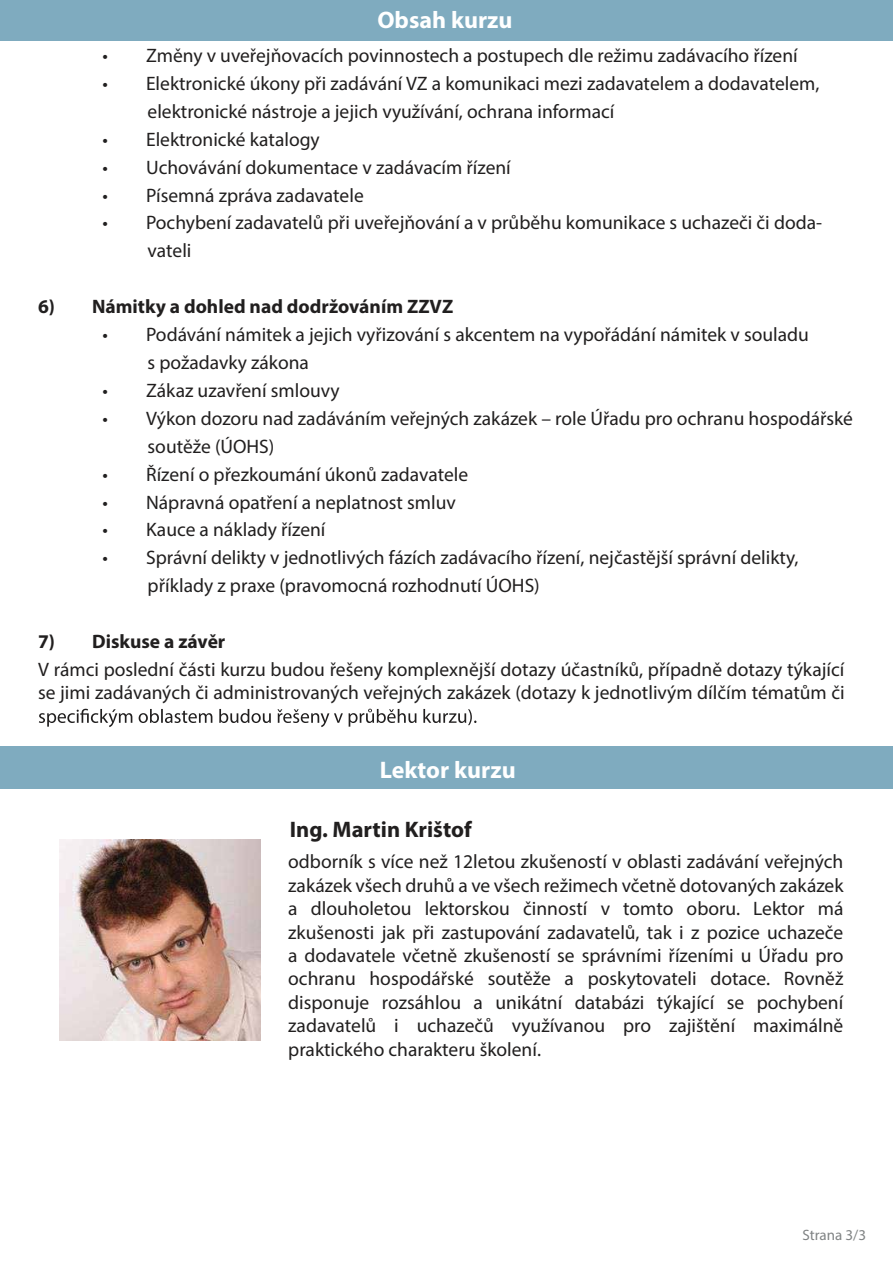
<style>
.page{position:relative;width:893px;height:1263px;background:#fff}
.page>*{position:absolute;margin:0;border:0;box-sizing:border-box;transform-origin:0 0}
.t1{font:700 24px "Myriad Pro";color:#fff}
.t2{font:700 22.5px "Myriad Pro";color:#211f1f}
.t3{font:19.5px/23.4px "Myriad Pro";color:#211f1f}
.t4{font:700 19.5px "Myriad Pro";color:#211f1f}
.t5{font:15px "Myriad Pro";color:#808384}
</style>
<div class="page">
<div style="left:0;top:0;width:892px;height:40px;background:#7fabbf"></div>
<div style="left:0;top:747px;width:893px;height:42px;background:#7fabbf"></div>
<svg style="left:39px;top:709px;width:437px;height:18px"></svg>
<img style="left:60px;top:840px;width:201px;height:201px">
<p class="t1" style="left:377px;top:4px;width:137px">Obsah kurzu</p>
<p class="t3" style="left:103px;top:43px;width:697px">• Změny v uveřejňovacích povinnostech a postupech dle režimu zadávacího řízení</p>
<p class="t3" style="left:148px;top:69px;width:673px;line-height:27.9px;text-indent:-45px">• Elektronické úkony při zadávání VZ a komunikaci mezi zadavatelem a dodavatelem, elektronické nástroje a jejich využívání, ochrana informací</p>
<p class="t3" style="left:103px;top:127px;width:219px">• Elektronické katalogy</p>
<p class="t3" style="left:103px;top:155px;width:410px">• Uchovávání dokumentace v zadávacím řízení</p>
<p class="t3" style="left:103px;top:183px;width:263px">• Písemná zpráva zadavatele</p>
<p class="t3" style="left:148px;top:209px;width:676px;line-height:27.9px;text-indent:-45px">• Pochybení zadavatelů při uveřejňování a v průběhu komunikace s uchazeči či doda&shy;vateli</p>
<p class="t4" style="left:38px;top:294px;width:417px">6) Námitky a dohled nad dodržováním ZZVZ</p>
<p class="t3" style="left:148px;top:320px;width:663px;line-height:27.9px;text-indent:-45px">• Podávání námitek a jejich vyřizování s akcentem na vypořádání námitek v souladu s požadavky zákona</p>
<p class="t3" style="left:103px;top:378px;width:239px">• Zákaz uzavření smlouvy</p>
<p class="t3" style="left:148px;top:404px;width:707px;line-height:27.9px;text-indent:-45px">• Výkon dozoru nad zadáváním veřejných zakázek – role Úřadu pro ochranu hospodářské soutěže (ÚOHS)</p>
<p class="t3" style="left:103px;top:462px;width:367px">• Řízení o přezkoumání úkonů zadavatele</p>
<p class="t3" style="left:103px;top:490px;width:355px">• Nápravná opatření a neplatnost smluv</p>
<p class="t3" style="left:103px;top:518px;width:224px">• Kauce a náklady řízení</p>
<p class="t3" style="left:148px;top:543px;width:652px;line-height:27.9px;text-indent:-45px">• Správní delikty v jednotlivých fázích zadávacího řízení, nejčastější správní delikty, příklady z praxe (pravomocná rozhodnutí ÚOHS)</p>
<p class="t4" style="left:38px;top:629px;width:189px">7) Diskuse a závěr</p>
<p class="t3" style="left:38px;top:657px;width:808px">V rámci poslední části kurzu budou řešeny komplexnější dotazy účastníků, případně dotazy týkající se jimi zadávaných či administrovaných veřejných zakázek (dotazy k jednotlivým dílčím tématům či</p>
<p class="t1" style="left:380px;top:754px;width:137px">Lektor kurzu</p>
<p class="t2" style="left:290px;top:814px;width:184px">Ing. Martin Krištof</p>
<p class="t3" style="left:288px;top:850px;width:557px;text-align:justify">odborník s více než 12letou zkušeností v oblasti zadávání veřejných zakázek všech druhů a ve všech režimech včetně dotovaných zakázek a dlouholetou lektorskou činností v tomto oboru. Lektor má zkušenosti jak při zastupování zadavatelů, tak i z pozice uchazeče a dodavatele včetně zkušeností se správními řízeními u Úřadu pro ochranu hospodářské soutěže a poskytovateli dotace. Rovněž disponuje rozsáhlou a unikátní databázi týkající se pochybení zadavatelů i uchazečů využívanou pro zajištění maximálně praktického charakteru školení.</p>
<p class="t5" style="left:802px;top:1225px;width:65px">Strana 3/3</p>
</div>
